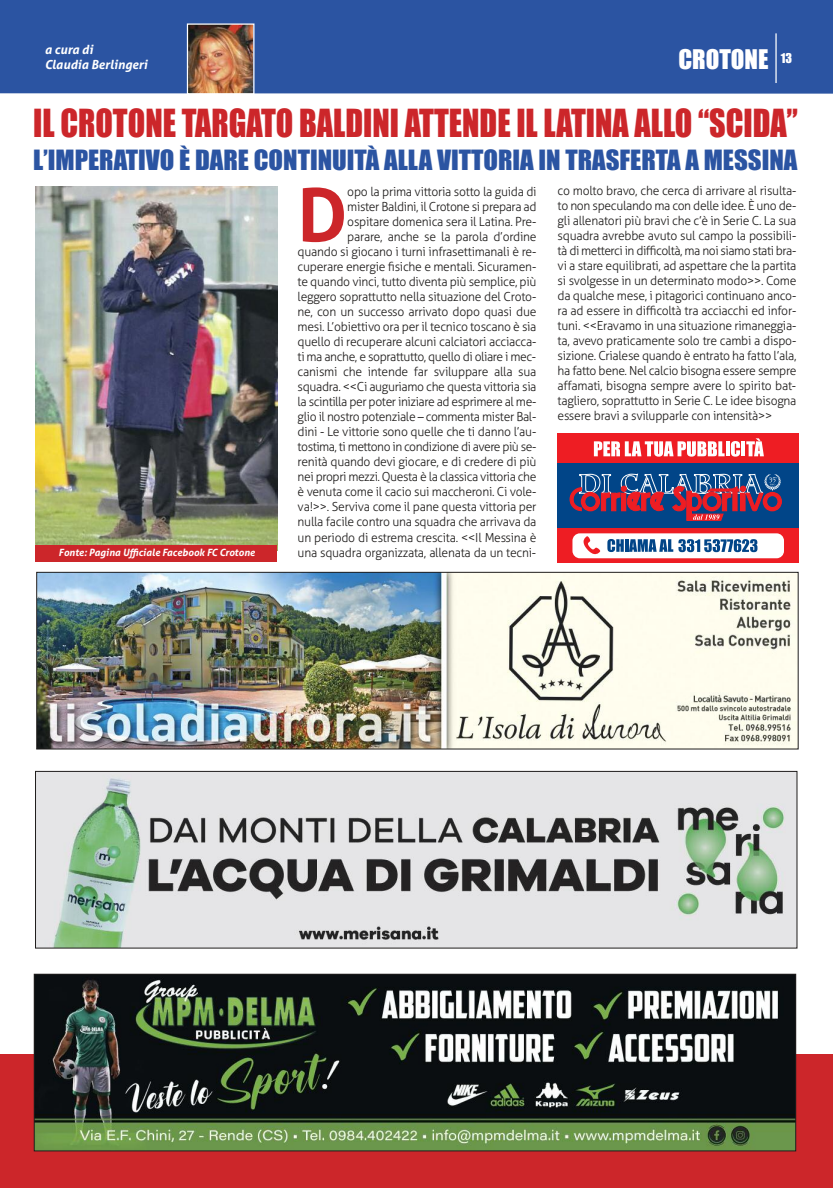
<style>
.page{position:relative;width:833px;height:1188px;background:#fff}
.page>*{position:absolute;margin:0;border:0;box-sizing:border-box;transform-origin:0 0}
.t1{font:700 73.5px "Aller";color:#cc262a}
.t2{font:35.75px "Impact";color:#cc262a;scale:.9 1}
.t3{font:25.75px "Impact";color:#2b54a2;scale:1.04 1}
.t4{font:25px "Impact";color:#fff}
.t5{font:300 12.5px/15px "Aller";letter-spacing:-.02em;color:#1f1d1c;text-align:justify}
.t6{font:italic 700 12.5px/15px "Aller";color:#fff}
.t7{font:12.5px "Impact";color:#fff}
.t8{font:italic 700 10px "Aller";color:#fff}
</style>
<div class="page">
<div style="left:0;top:0;width:833px;height:94px;background:#2b54a2"></div>
<div style="left:0;top:1053px;width:833px;height:134px;background:#cc262a"></div>
<img style="left:37px;top:772px;width:758px;height:174px">
<div style="left:35px;top:770px;width:762px;height:178px;border:1px solid #1f1d1c"></div>
<img style="left:36px;top:975px;width:758px;height:173px">
<div style="left:34px;top:973px;width:762px;height:177px;border:1px solid #1f1d1c"></div>
<hr style="left:775px;top:33px;width:1px;height:50px;background:#fff">
<img style="left:189px;top:25px;width:63px;height:67px">
<div style="left:187px;top:23px;width:67px;height:71px;border:1px solid #fff"></div>
<img style="left:38px;top:574px;width:758px;height:173px">
<div style="left:36px;top:572px;width:762px;height:177px;border:1px solid #1f1d1c"></div>
<img style="left:35px;top:187px;width:242px;height:358px">
<div style="left:35px;top:545px;width:242px;height:17px;background:#cc262a"></div>
<div style="left:558px;top:460px;width:240px;height:91px;background:#014588"></div>
<div style="left:558px;top:433px;width:240px;height:30px;background:#ee1d23"></div>
<div style="left:558px;top:527px;width:240px;height:35px;background:#ee1d23"></div>
<svg style="left:594px;top:441px;width:130px;height:15px"></svg>
<svg style="left:726px;top:441px;width:3px;height:15px"></svg>
<svg style="left:731px;top:441px;width:9px;height:15px"></svg>
<hr style="left:741px;top:441px;width:4px;height:15px;background:#fff">
<svg style="left:746px;top:438px;width:18px;height:18px"></svg>
<svg style="left:569px;top:473px;width:213px;height:47px"></svg>
<div style="left:572px;top:533px;width:212px;height:25px;background:#fff;border-radius:7px"></div>
<svg style="left:583px;top:536px;width:17px;height:18px"></svg>
<svg style="left:607px;top:539px;width:150px;height:13px"></svg>
<p class="t6" style="left:45px;top:42px;width:104px">a cura di<br>Claudia Berlingeri</p>
<h3 class="t4" style="left:678px;top:46px;width:92px">CROTONE</h3>
<p class="t7" style="left:781px;top:51px;width:13px">13</p>
<h2 class="t2" style="left:33px;top:104px;width:851px">IL CROTONE TARGATO BALDINI ATTENDE IL LATINA ALLO “SCIDA”</h2>
<h3 class="t3" style="left:33px;top:146px;width:736px">L’IMPERATIVO È DARE CONTINUITÀ ALLA VITTORIA IN TRASFERTA A MESSINA</h3>
<p class="t8" style="left:59px;top:546px;width:198px">Fonte: Pagina Ufficiale Facebook FC Crotone</p>
<p class="t5" style="left:298px;top:184px;width:240px;text-align:right">opo la prima vittoria sotto la guida di<br>mister Baldini, il Crotone si prepara ad<br>ospitare domenica sera il Latina. Pre-<br>parare, anche se la parola d’ordine<br>quando si giocano i turni infrasettimanali è re&shy;cuperare energie fisiche e mentali. Sicuramen&shy;te quando vinci, tutto diventa più semplice, più leggero soprattutto nella situazione del Croto&shy;ne, con un successo arrivato dopo quasi due mesi. L’obiettivo ora per il tecnico toscano è sia quello di recuperare alcuni calciatori acciacca&shy;ti ma anche, e soprattutto, quello di oliare i mec&shy;canismi che intende far sviluppare alla sua squadra. &lt;&lt;Ci auguriamo che questa vittoria sia la scintilla per poter iniziare ad esprimere al me&shy;glio il nostro potenziale – commenta mister Bal&shy;dini - Le vittorie sono quelle che ti danno l’au&shy;tostima, ti mettono in condizione di avere più se&shy;renità quando devi giocare, e di credere di più nei propri mezzi. Questa è la classica vittoria che è venuta come il cacio sui maccheroni. Ci vole&shy;va!&gt;&gt;. Serviva come il pane questa vittoria per nulla facile contro una squadra che arrivava da un periodo di estrema crescita. &lt;&lt;Il Messina è una squadra organizzata, allenata da un tecni-</p>
<h1 class="t1" style="left:298px;top:170px;width:51px">D</h1>
<p class="t5" style="left:557px;top:183px;width:240px">co molto bravo, che cerca di arrivare al risulta&shy;to non speculando ma con delle idee. È uno de&shy;gli allenatori più bravi che c’è in Serie C. La sua squadra avrebbe avuto sul campo la possibili&shy;tà di metterci in difficoltà, ma noi siamo stati bra&shy;vi a stare equilibrati, ad aspettare che la partita si svolgesse in un determinato modo&gt;&gt;. Come da qualche mese, i pitagorici continuano anco&shy;ra ad essere in difficoltà tra acciacchi ed infor&shy;tuni. &lt;&lt;Eravamo in una situazione rimaneggia&shy;ta, avevo praticamente solo tre cambi a dispo&shy;sizione. Crialese quando è entrato ha fatto l’ala, ha fatto bene. Nel calcio bisogna essere sempre affamati, bisogna sempre avere lo spirito bat&shy;tagliero, soprattutto in Serie C. Le idee bisogna essere bravi a svilupparle con intensità&gt;&gt;</p>
</div>
